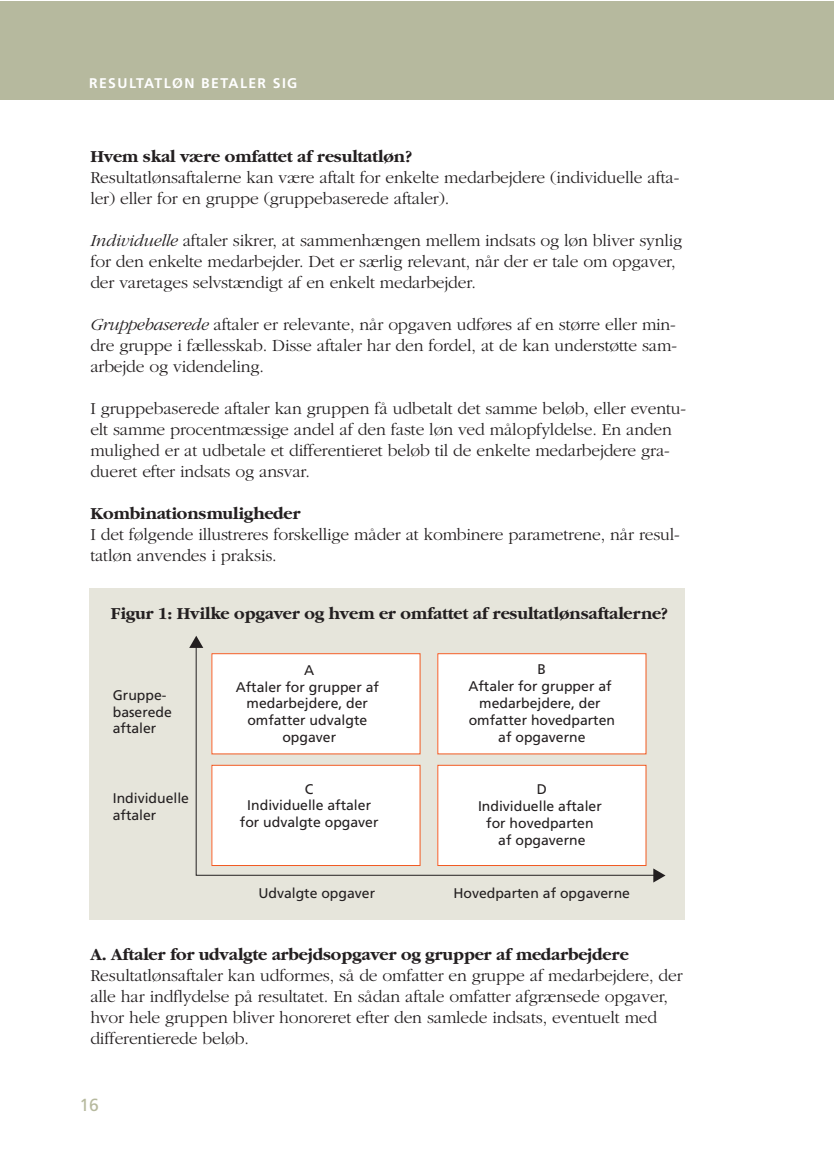
<style>
.page{position:relative;width:834px;height:1176px;background:#fff}
.page>*{position:absolute;margin:0;border:0;box-sizing:border-box;transform-origin:0 0}
.t1{font:300 17.5px/21px "Garamond";letter-spacing:-.01em;color:#231f20}
.t2{font:700 17.5px "Garamond";letter-spacing:-.01em;color:#231f20}
.t3{font:17.5px "Frutiger";color:#b6b99e}
.t4{font:14px/16.8px "Frutiger";color:#231f20;text-align:center}
.t5{font:700 14px "Frutiger";letter-spacing:.1em;color:#fff}
.s1{font-style:italic}
</style>
<div class="page">
<div style="left:0;top:1px;width:833px;height:99px;background:#b6b99e"></div>
<div style="left:89px;top:588px;width:595px;height:332px;background:#e6e5db"></div>
<svg style="left:195px;top:647px;width:458px;height:229px"></svg>
<svg style="left:189px;top:636px;width:14px;height:12px"></svg>
<svg style="left:653px;top:868px;width:12px;height:14px"></svg>
<div style="left:437px;top:654px;width:209px;height:100px;background:#fff"></div>
<div style="left:437px;top:653px;width:209px;height:101px;border:1px solid #f15a22"></div>
<div style="left:212px;top:765px;width:208px;height:100px;background:#fff"></div>
<div style="left:211px;top:765px;width:209px;height:101px;border:1px solid #f15a22"></div>
<div style="left:437px;top:765px;width:209px;height:100px;background:#fff"></div>
<div style="left:437px;top:765px;width:209px;height:101px;border:1px solid #f15a22"></div>
<div style="left:212px;top:654px;width:208px;height:100px;background:#fff"></div>
<div style="left:211px;top:653px;width:209px;height:101px;border:1px solid #f15a22"></div>
<p class="t5" style="left:89px;top:78px;width:210px">RESULTATLØN BETALER SIG</p>
<p class="t2" style="left:90px;top:150px;width:323px">Hvem skal være omfattet af resultatløn?</p>
<p class="t1" style="left:90px;top:168px;width:590px">Resultatlønsaftalerne kan være aftalt for enkelte medarbejdere (individuelle afta&shy;ler) eller for en gruppe (gruppebaserede aftaler).</p>
<p class="t1" style="left:90px;top:231px;width:593px"><span class="s1">Individuelle</span> aftaler sikrer, at sammenhængen mellem indsats og løn bliver synlig for den enkelte medarbejder. Det er særlig relevant, når der er tale om opgaver, der varetages selvstændigt af en enkelt medarbejder.</p>
<p class="t1" style="left:90px;top:315px;width:588px;text-align:justify"><span class="s1">Gruppebaserede</span> aftaler er relevante, når opgaven udføres af en større eller min&shy;dre gruppe i fællesskab. Disse aftaler har den fordel, at de kan understøtte sam&shy;arbejde og videndeling.</p>
<p class="t1" style="left:90px;top:399px;width:597px">I gruppebaserede aftaler kan gruppen få udbetalt det samme beløb, eller eventu&shy;elt samme procentmæssige andel af den faste løn ved målopfyldelse. En anden mulighed er at udbetale et differentieret beløb til de enkelte medarbejdere gra&shy;dueret efter indsats og ansvar.</p>
<p class="t2" style="left:90px;top:507px;width:212px">Kombinationsmuligheder</p>
<p class="t1" style="left:90px;top:525px;width:591px">I det følgende illustreres forskellige måder at kombinere parametrene, når resul&shy;tatløn anvendes i praksis.</p>
<p class="t2" style="left:111px;top:607px;width:559px">Figur 1: Hvilke opgaver og hvem er omfattet af resultatlønsaftalerne?</p>
<p class="t4" style="left:113px;top:687px;width:61px;text-align:left">Gruppe&shy;baserede aftaler</p>
<p class="t4" style="left:113px;top:791px;width:78px;text-align:left">Individuelle aftaler</p>
<p class="t4" style="left:236px;top:662px;width:145px">A<br>Aftaler for grupper af medarbejdere, der omfatter udvalgte opgaver</p>
<p class="t4" style="left:468px;top:662px;width:148px">B<br>Aftaler for grupper af medarbejdere, der omfatter hovedparten af opgaverne</p>
<p class="t4" style="left:240px;top:781px;width:140px">C<br>Individuelle aftaler for udvalgte opgaver</p>
<p class="t4" style="left:478px;top:782px;width:125px">D<br>Individuelle aftaler for hovedparten af opgaverne</p>
<p class="t4" style="left:258px;top:885px;width:118px">Udvalgte opgaver</p>
<p class="t4" style="left:453px;top:885px;width:178px">Hovedparten af opgaverne</p>
<p class="t2" style="left:90px;top:948px;width:540px">A. Aftaler for udvalgte arbejdsopgaver og grupper af medarbejdere</p>
<p class="t1" style="left:90px;top:966px;width:593px">Resultatlønsaftaler kan udformes, så de omfatter en gruppe af medarbejdere, der alle har indflydelse på resultatet. En sådan aftale omfatter afgrænsede opgaver, hvor hele gruppen bliver honoreret efter den samlede indsats, eventuelt med differentierede beløb.</p>
<p class="t3" style="left:79px;top:1097px;width:21px">16</p>
</div>
